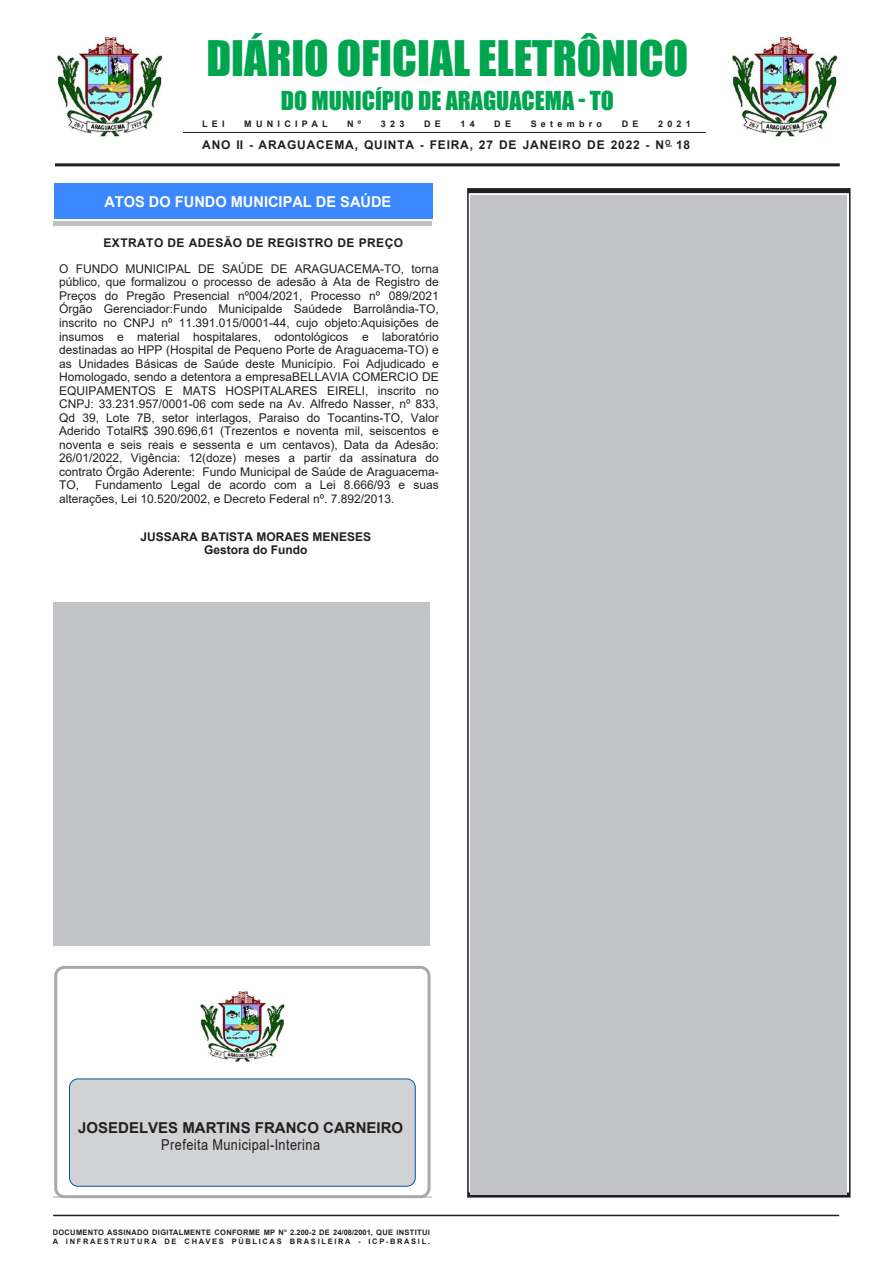
<style>
.page{position:relative;width:893px;height:1263px;background:#fff}
.page>*{position:absolute;margin:0;border:0;box-sizing:border-box;transform-origin:0 0}
.t1{font:45px "Impact";color:#00a54f}
.t2{font:24px "Impact";color:#00a54f}
.t3{font:700 15px "Arial";color:#231f20}
.Chancela{font:700 15px "Arial";color:#fff}
.t4{font:15px "Arial";letter-spacing:.035em;color:#231f20;scale:.85 1}
.CORPO_DE_TEXTO{font:12px/13.5px "Arial";color:#231f20;text-align:justify}
.t5{font:700 12px "Arial";letter-spacing:.07em;color:#231f20}
.TITULOS{font:700 12px/13.5px "Arial";color:#231f20;text-align:center}
.TITULOS-2{font:700 12px "Arial";letter-spacing:.035em;color:#231f20}
.NOME{font:700 9px "Arial";letter-spacing:.475em;color:#231f20}
.t6{font:700 7.5px "Arial";letter-spacing:.04em;color:#231f20}
.t7{font:700 7.5px "Arial";letter-spacing:.225em;color:#231f20}
.s1{font-style:inherit}
</style>
<div class="page">
<hr style="left:53px;top:1215px;width:786px;height:1px;background:#231f20">
<hr style="left:55px;top:163px;width:785px;height:3px;background:#231f20">
<hr style="left:183px;top:132px;width:523px;height:1px;background:#231f20">
<div style="left:53px;top:189px;width:379px;height:37px;background:#c1c2c4"></div>
<div style="left:53px;top:186px;width:379px;height:35px;background:#fff"></div>
<div style="left:54px;top:184px;width:379px;height:35px;background:#3a87ff"></div>
<hr style="left:53px;top:1197px;width:379px;height:1px;background:#d1d2d4">
<div style="left:54px;top:966px;width:377px;height:232px;border:3px solid #a8a9ad;border-radius:9px"></div>
<div style="left:70px;top:1079px;width:345px;height:107px;background:#d1d2d4;border-radius:9px"></div>
<div style="left:69px;top:1079px;width:346px;height:107px;border:1px solid #0057a8;border-radius:9px"></div>
<img style="left:200px;top:991px;width:85px;height:70px">
<img style="left:732px;top:37px;width:106px;height:100px">
<img style="left:57px;top:37px;width:106px;height:100px">
<div style="left:467px;top:189px;width:384px;height:1007px;border:3px solid #231f20"></div>
<div style="left:471px;top:196px;width:376px;height:999px;background:#c2c3c6"></div>
<div style="left:54px;top:602px;width:376px;height:343px;background:#c2c3c6"></div>
<p class="t1" style="left:206px;top:23px;width:483px">DIÁRIO OFICIAL ELETRÔNICO</p>
<p class="t2" style="left:281px;top:82px;width:335px">DO MUNICÍPIO DE ARAGUACEMA - TO</p>
<p class="NOME" style="left:202px;top:117px;width:24px">LEI</p>
<p class="NOME" style="left:244px;top:117px;width:85px">MUNICIPAL</p>
<p class="NOME" style="left:347px;top:117px;width:16px">N º</p>
<p class="NOME" style="left:381px;top:117px;width:25px">323</p>
<p class="NOME" style="left:424px;top:117px;width:18px">D E</p>
<p class="NOME" style="left:460px;top:117px;width:16px">1 4</p>
<p class="NOME" style="left:494px;top:117px;width:18px">D E</p>
<p class="NOME" style="left:531px;top:117px;width:73px">Setembro</p>
<p class="NOME" style="left:622px;top:117px;width:18px">D E</p>
<p class="NOME" style="left:658px;top:117px;width:34px">2021</p>
<p class="t5" style="left:202px;top:137px;width:489px">ANO II - ARAGUACEMA, <span class="s1">QUINTA</span> - FEIRA, 2<span class="s1">7</span> DE JANEIRO DE 2022 - N<sup>O</sup> 1<span class="s1">8</span></p>
<p class="Chancela" style="left:104px;top:191px;width:289px"><span class="s1">ATOS DO</span> FUNDO MUNICIPAL DE SAÚDE</p>
<p class="TITULOS-2" style="left:103px;top:235px;width:301px">EXTRATO DE ADESÃO DE REGISTRO DE PREÇO</p>
<p class="CORPO_DE_TEXTO" style="left:59px;top:262px;width:381px">O FUNDO MUNICIPAL DE SAÚDE DE ARAGUACEMA-TO, torna público, que formalizou o processo de adesão à Ata de Registro de Preços do Pregão Presencial nº004/2021, Processo nº 089/2021<br>Órgão Gerenciador:Fundo Municipalde Saúdede Barrolândia-TO, inscrito no CNPJ nº 11.391.015/0001-44, cujo objeto:Aquisições de insumos e material hospitalares, odontológicos e laboratório destinadas ao HPP (Hospital de Pequeno Porte de Araguacema-TO) e as Unidades Básicas de Saúde deste Município. Foi Adjudicado e Homologado, sendo a detentora a empresaBELLAVIA COMERCIO DE EQUIPAMENTOS E MATS HOSPITALARES EIRELI, inscrito no CNPJ: 33.231.957/0001-06 com sede na Av. Alfredo Nasser, nº 833, Qd 39, Lote 7B, setor interlagos, Paraiso do Tocantins-TO, Valor Aderido TotalR$ 390.696,61 (Trezentos e noventa mil, seiscentos e noventa e seis reais e sessenta e um centavos), Data da Adesão:<br>26/01/2022, Vigência: 12(doze) meses a partir da assinatura do contrato Órgão Aderente: Fundo Municipal de Saúde de Araguacema-TO,</p>
<p class="CORPO_DE_TEXTO" style="left:59px;top:478px;width:381px;text-indent:36px">Fundamento Legal de acordo com a Lei 8.666/93 e suas alterações, Lei 10.520/2002, e Decreto Federal nº. 7.892/2013.</p>
<p class="TITULOS" style="left:140px;top:530px;width:232px">JUSSARA BATISTA MORAES MENESES<br>Gestora do Fundo</p>
<p class="t3" style="left:78px;top:1117px;width:327px">JOSEDELVES MARTINS FRANCO CARNEIRO</p>
<p class="t4" style="left:161px;top:1134px;width:188px">Prefeita Municipal-Interina</p>
<p class="t6" style="left:53px;top:1227px;width:379px">DOCUMENTO ASSINADO DIGITALMENTE CONFORME MP N° 2.200-2 DE 24/08/2001, QUE INSTITUI</p>
<p class="t7" style="left:53px;top:1236px;width:379px">A INFRAESTRUTURA DE CHAVES PÚBLICAS BRASILEIRA - ICP-BRASIL.</p>
</div>
